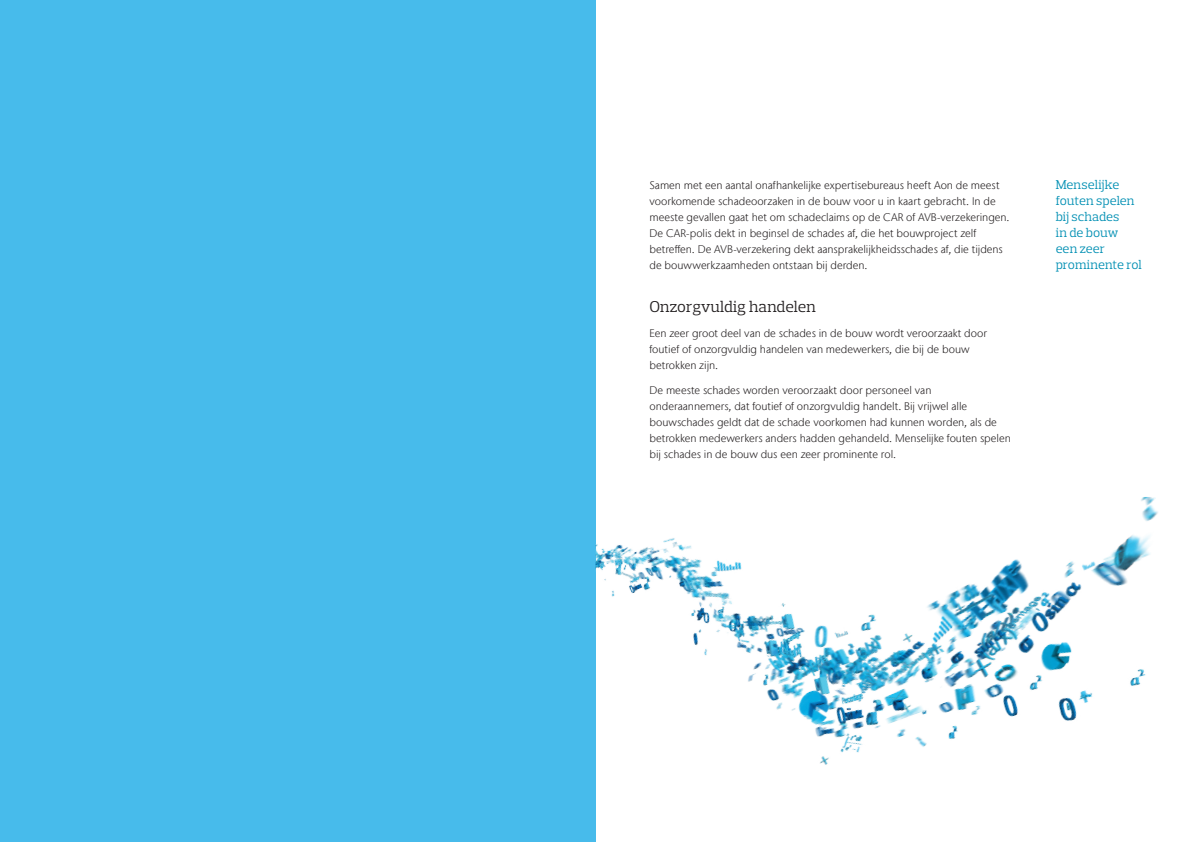
<style>
.page{position:relative;width:1191px;height:842px;background:#fff}
.page>*{position:absolute;margin:0;border:0;box-sizing:border-box;transform-origin:0 0}
.t1{font:16px "Prelo Slab";color:#231f20}
.t2{font:13px/16px "Prelo Slab";color:#008fb3}
.t3{font:300 11px/16px "Stone Sans IIITC Com";letter-spacing:-.005em;color:#231f20}
</style>
<div class="page">
<div style="left:0;top:0;width:595px;height:842px;background:#47bbeb"></div>
<img style="left:595px;top:497px;width:563px;height:301px">
<p class="t3" style="left:649px;top:177px;width:361px">Samen met een aantal onafhankelijke expertisebureaus heeft Aon de meest voorkomende schadeoorzaken in de bouw voor u in kaart gebracht. In de meeste gevallen gaat het om schadeclaims op de CAR of AVB-verzekeringen.<br>De CAR-polis dekt in beginsel de schades af, die het bouwproject zelf betreffen. De AVB-verzekering dekt aansprakelijkheidsschades af, die tijdens de bouwwerkzaamheden ontstaan bij derden.</p>
<h1 class="t1" style="left:649px;top:297px;width:168px">Onzorgvuldig handelen</h1>
<p class="t3" style="left:649px;top:325px;width:339px">Een zeer groot deel van de schades in de bouw wordt veroorzaakt door foutief of onzorgvuldig handelen van medewerkers, die bij de bouw betrokken zijn.</p>
<p class="t3" style="left:649px;top:382px;width:363px">De meeste schades worden veroorzaakt door personeel van onderaannemers, dat foutief of onzorgvuldig handelt. Bij vrijwel alle bouwschades geldt dat de schade voorkomen had kunnen worden, als de betrokken medewerkers anders hadden gehandeld. Menselijke fouten spelen bij schades in de bouw dus een zeer prominente rol.</p>
<p class="t2" style="left:1055px;top:177px;width:87px">Menselijke fouten spelen bij schades<br>in de bouw een zeer prominente rol</p>
</div>
